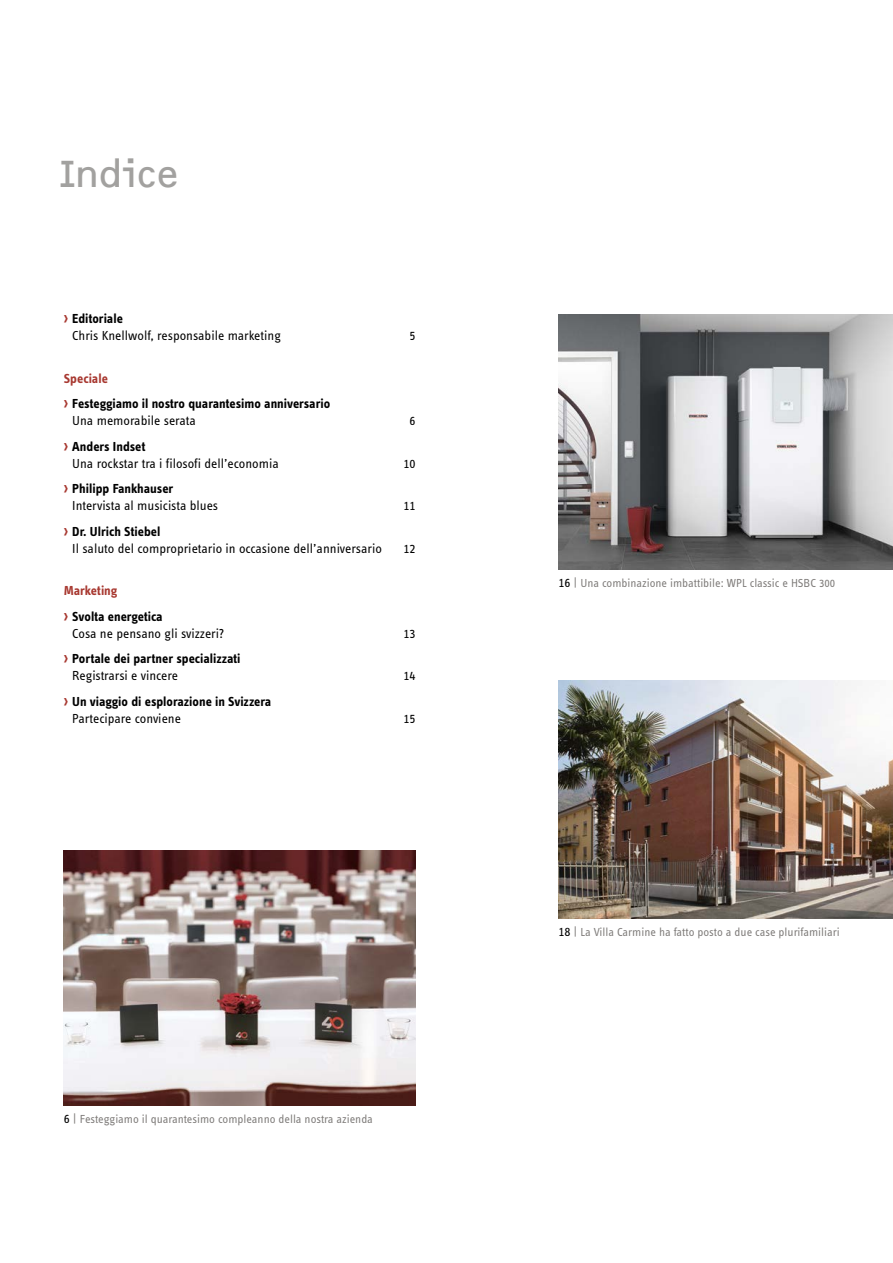
<style>
.page{position:relative;width:893px;height:1263px;background:#fff}
.page>*{position:absolute;margin:0;border:0;box-sizing:border-box;transform-origin:0 0}
.Titel{font:39px "F2 FOCR Bczyk Com";color:#a2a19f}
.t1{font:13.5px/17px "STE Info Text";color:#000}
.t2{font:700 13.5px/17px "STE Info Text";letter-spacing:-.005em;color:#000}
.Untertitel_dunkelrot{font:700 13.5px "STE Info Text";color:#a83931}
.Bildlegende{font:12px "STE Info Text";color:#7f7c7a}
.s1{font-family:"F2 FOCR Bczyk Com";font-size:16.5px;color:#a83931}
.s2{font-weight:700}
.s3{font-family:"F2 FOCR Bczyk Com";font-weight:400;font-size:16.5px;color:#a83931}
.s4{font-weight:400}
.s5{font-size:13.5px;color:#000}
.s6{font-size:13.5px}
</style>
<div class="page">
<img style="left:558px;top:680px;width:335px;height:238px">
<img style="left:558px;top:315px;width:335px;height:255px">
<img style="left:64px;top:850px;width:352px;height:256px">
<p class="Titel" style="left:61px;top:152px;width:120px">Indice</p>
<p class="t1" style="left:72px;top:310px;width:210px;text-indent:-9px"><span class="s1">›</span> <span class="s2">Editoriale<br></span>Chris Knellwolf, responsabile marketing</p>
<p class="Untertitel_dunkelrot" style="left:64px;top:370px;width:46px">Speciale</p>
<p class="t2" style="left:72px;top:395px;width:259px;text-indent:-9px"><span class="s3">›</span> Festeggiamo il nostro quarantesimo anniversario<br><span class="s4">Una memorabile serata</span></p>
<p class="t1" style="left:72px;top:438px;width:208px;text-indent:-9px"><span class="s1">›</span> <span class="s2">Anders Indset<br></span>Una rockstar tra i filosofi dell’economia</p>
<p class="t1" style="left:72px;top:480px;width:147px;text-indent:-9px"><span class="s1">›</span> <span class="s2">Philipp Fankhauser<br></span>Intervista al musicista blues</p>
<p class="t1" style="left:72px;top:523px;width:311px;text-indent:-9px"><span class="s1">›</span> <span class="s2">Dr. Ulrich Stiebel<br></span>Il saluto del comproprietario in occasione dell’anniversario</p>
<p class="Untertitel_dunkelrot" style="left:64px;top:583px;width:55px">Marketing</p>
<p class="t1" style="left:72px;top:608px;width:154px;text-indent:-9px"><span class="s1">›</span> <span class="s2">Svolta energetica<br></span>Cosa ne pensano gli svizzeri?</p>
<p class="t2" style="left:72px;top:650px;width:170px;text-indent:-9px"><span class="s3">›</span> Portale dei partner specializzati<br><span class="s4">Registrarsi e vincere</span></p>
<p class="t2" style="left:72px;top:693px;width:200px;text-indent:-9px"><span class="s3">›</span> Un viaggio di esplorazione in Svizzera<br><span class="s4">Partecipare conviene</span></p>
<p class="t1" style="left:410px;top:327px;width:8px">5</p>
<p class="t1" style="left:410px;top:412px;width:8px">6</p>
<p class="t1" style="left:403px;top:455px;width:14px">10</p>
<p class="t1" style="left:403px;top:497px;width:14px">11</p>
<p class="t1" style="left:403px;top:540px;width:14px">12</p>
<p class="t1" style="left:403px;top:625px;width:14px">13</p>
<p class="t1" style="left:403px;top:667px;width:14px">14</p>
<p class="t1" style="left:403px;top:710px;width:14px">15</p>
<p class="Bildlegende" style="left:64px;top:1112px;width:311px"><span class="s5">6</span> <span class="s6">|</span> Festeggiamo il quarantesimo compleanno della nostra azienda</p>
<p class="Bildlegende" style="left:558px;top:576px;width:278px"><span class="s5">16</span> <span class="s6">|</span> Una combinazione imbattibile: WPL classic e HSBC 300</p>
<p class="Bildlegende" style="left:558px;top:925px;width:283px"><span class="s5">18</span> <span class="s6">|</span> La Villa Carmine ha fatto posto a due case plurifamiliari</p>
</div>
